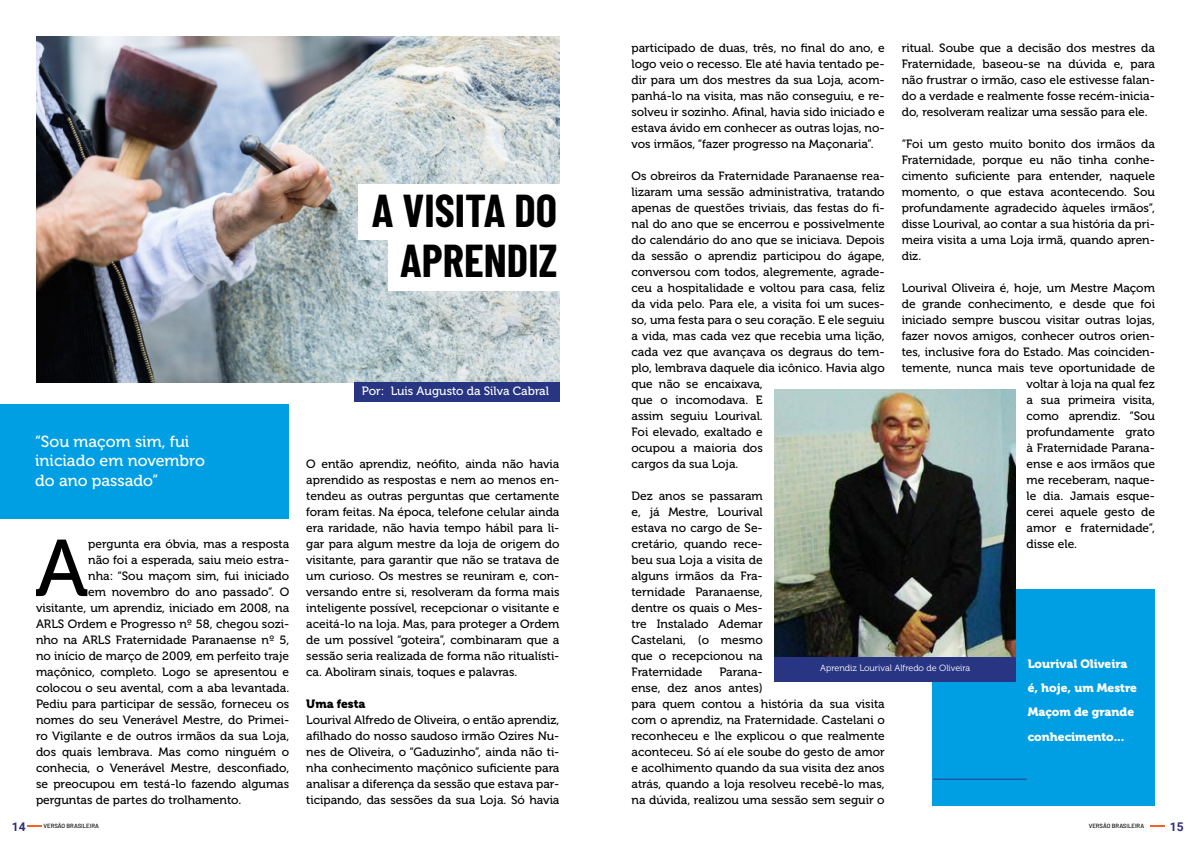
<style>
.page{position:relative;width:1191px;height:842px;background:#fff}
.page>*{position:absolute;margin:0;border:0;box-sizing:border-box;transform-origin:0 0}
.t1{font:80px "Museo 500";color:#000}
.t2{font:700 45px/50px "Barlow Condensed";color:#000;text-align:right}
.t3{font:16px/19.2px "Museo 500";color:#fff}
.t4{font:12px/16px "Museo 500";color:#000;text-align:justify}
.t5{font:12px/24.4px "Museo 900";color:#fff}
.t6{font:12px "Museo 500";color:#fff}
.t7{font:12px "Museo 900";color:#000}
.t8{font:700 12px "Roboto";color:#2e2c7e}
.t9{font:9px "Museo 300";color:#fff}
.t10{font:500 6px "Barlow";color:#000}
</style>
<div class="page">
<svg style="left:27px;top:826px;width:14px;height:1px"></svg>
<svg style="left:1150px;top:826px;width:14px;height:1px"></svg>
<div style="left:933px;top:590px;width:222px;height:216px;background:#009fe3"></div>
<img style="left:774px;top:390px;width:241px;height:292px">
<hr style="left:933px;top:779px;width:93px;height:1px;background:#283583">
<div style="left:0;top:404px;width:289px;height:115px;background:#009fe3"></div>
<img style="left:36px;top:36px;width:523px;height:346px">
<div style="left:358px;top:184px;width:202px;height:55px;background:#fff"></div>
<div style="left:388px;top:232px;width:172px;height:59px;background:#fff"></div>
<div style="left:354px;top:382px;width:205px;height:19px;background:#283583"></div>
<div style="left:774px;top:657px;width:241px;height:24px;background:#283583"></div>
<h2 class="t2" style="left:372px;top:183px;width:187px">A VISITA DO<br>APRENDIZ</h2>
<h3 class="t3" style="left:35px;top:432px;width:171px">“Sou maçom sim, fui iniciado em novembro do ano passado”</h3>
<h1 class="t1" style="left:35px;top:525px;width:55px">A</h1>
<p class="t4" style="left:88px;top:536px;width:202px">pergunta era óbvia, mas a resposta</p>
<p class="t4" style="left:88px;top:552px;width:202px">não foi a esperada, saiu meio estra-</p>
<p class="t4" style="left:88px;top:568px;width:202px">nha: “Sou maçom sim, fui iniciado</p>
<p class="t4" style="left:88px;top:584px;width:202px">em novembro do ano passado”. O</p>
<p class="t4" style="left:36px;top:600px;width:255px">visitante, um aprendiz, iniciado em 2008, na</p>
<p class="t4" style="left:36px;top:616px;width:255px">ARLS Ordem e Progresso nº 58, chegou sozi-</p>
<p class="t4" style="left:36px;top:632px;width:255px">nho na ARLS Fraternidade Paranaense nº 5,</p>
<p class="t4" style="left:36px;top:648px;width:255px">no início de março de 2009, em perfeito traje</p>
<p class="t4" style="left:36px;top:664px;width:255px">maçônico, completo. Logo se apresentou e</p>
<p class="t4" style="left:36px;top:680px;width:255px">colocou o seu avental, com a aba levantada.</p>
<p class="t4" style="left:36px;top:696px;width:255px">Pediu para participar de sessão, forneceu os</p>
<p class="t4" style="left:36px;top:712px;width:255px">nomes do seu Venerável Mestre, do Primei-</p>
<p class="t4" style="left:36px;top:728px;width:255px">ro Vigilante e de outros irmãos da sua Loja,</p>
<p class="t4" style="left:36px;top:744px;width:255px">dos quais lembrava. Mas como ninguém o</p>
<p class="t4" style="left:36px;top:760px;width:255px">conhecia, o Venerável Mestre, desconfiado,</p>
<p class="t4" style="left:36px;top:776px;width:255px">se preocupou em testá-lo fazendo algumas</p>
<p class="t4" style="left:36px;top:792px;width:207px">perguntas de partes do trolhamento.</p>
<p class="t6" style="left:362px;top:385px;width:189px">Por: Luis Augusto da Silva Cabral</p>
<p class="t4" style="left:306px;top:456px;width:255px">O então aprendiz, neófito, ainda não havia aprendido as respostas e nem ao menos en&shy;tendeu as outras perguntas que certamente foram feitas. Na época, telefone celular ainda era raridade, não havia tempo hábil para li&shy;gar para algum mestre da loja de origem do visitante, para garantir que não se tratava de um curioso. Os mestres se reuniram e, con&shy;versando entre si, resolveram da forma mais inteligente possível, recepcionar o visitante e aceitá-lo na loja. Mas, para proteger a Ordem de um possível “goteira”, combinaram que a sessão seria realizada de forma não ritualísti&shy;ca. Aboliram sinais, toques e palavras.</p>
<p class="t7" style="left:306px;top:697px;width:61px">Uma festa</p>
<p class="t4" style="left:306px;top:712px;width:255px">Lourival Alfredo de Oliveira, o então aprendiz, afilhado do nosso saudoso irmão Ozires Nu&shy;nes de Oliveira, o “Gaduzinho”, ainda não ti&shy;nha conhecimento maçônico suficiente para analisar a diferença da sessão que estava par&shy;ticipando, das sessões da sua Loja. Só havia</p>
<p class="t4" style="left:901px;top:40px;width:255px">ritual. Soube que a decisão dos mestres da Fraternidade, baseou-se na dúvida e, para não frustrar o irmão, caso ele estivesse falan&shy;do a verdade e realmente fosse recém-inicia&shy;do, resolveram realizar uma sessão para ele.</p>
<p class="t4" style="left:901px;top:136px;width:255px">“Foi um gesto muito bonito dos irmãos da Fraternidade, porque eu não tinha conhe&shy;cimento suficiente para entender, naquele momento, o que estava acontecendo. Sou profundamente agradecido àqueles irmãos”, disse Lourival, ao contar a sua história da pri&shy;meira visita a uma Loja irmã, quando apren&shy;diz.</p>
<p class="t4" style="left:901px;top:280px;width:255px">Lourival Oliveira é, hoje, um Mestre Maçom</p>
<p class="t4" style="left:901px;top:296px;width:255px">de grande conhecimento, e desde que foi</p>
<p class="t4" style="left:901px;top:312px;width:255px">iniciado sempre buscou visitar outras lojas,</p>
<p class="t4" style="left:901px;top:328px;width:255px">fazer novos amigos, conhecer outros orien-</p>
<p class="t4" style="left:901px;top:344px;width:255px">tes, inclusive fora do Estado. Mas coinciden-</p>
<p class="t4" style="left:901px;top:360px;width:255px">temente, nunca mais teve oportunidade de</p>
<p class="t4" style="left:1026px;top:376px;width:130px">voltar à loja na qual fez</p>
<p class="t4" style="left:1026px;top:392px;width:130px">a sua primeira visita,</p>
<p class="t4" style="left:1026px;top:408px;width:130px">como aprendiz. “Sou</p>
<p class="t4" style="left:1026px;top:424px;width:130px">profundamente grato</p>
<p class="t4" style="left:1026px;top:440px;width:130px">à Fraternidade Parana-</p>
<p class="t4" style="left:1026px;top:456px;width:130px">ense e aos irmãos que</p>
<p class="t4" style="left:1026px;top:472px;width:130px">me receberam, naque-</p>
<p class="t4" style="left:1026px;top:488px;width:130px">le dia. Jamais esque-</p>
<p class="t4" style="left:1026px;top:504px;width:130px">cerei aquele gesto de</p>
<p class="t4" style="left:1026px;top:520px;width:130px">amor e fraternidade”,</p>
<p class="t4" style="left:1026px;top:536px;width:52px">disse ele.</p>
<p class="t4" style="left:631px;top:40px;width:255px">participado de duas, três, no final do ano, e logo veio o recesso. Ele até havia tentado pe&shy;dir para um dos mestres da sua Loja, acom&shy;panhá-lo na visita, mas não conseguiu, e re&shy;solveu ir sozinho. Afinal, havia sido iniciado e estava ávido em conhecer as outras lojas, no&shy;vos irmãos, “fazer progresso na Maçonaria”.</p>
<p class="t4" style="left:631px;top:168px;width:255px;text-align:left">Os obreiros da Fraternidade Paranaense rea&shy;lizaram uma sessão administrativa, tratando apenas de questões triviais, das festas do fi&shy;nal do ano que se encerrou e possivelmente do calendário do ano que se iniciava. Depois da sessão o aprendiz participou do ágape, conversou com todos, alegremente, agrade&shy;ceu a hospitalidade e voltou para casa, feliz da vida pelo. Para ele, a visita foi um suces&shy;so, uma festa para o seu coração. E ele seguiu a vida, mas cada vez que recebia uma lição, cada vez que avançava os degraus do tem&shy;plo, lembrava daquele dia icônico. Havia algo que não se encaixava,<br>que o incomodava. E<br>assim seguiu Lourival.<br>Foi elevado, exaltado e<br>ocupou a maioria dos<br>cargos da sua Loja.</p>
<p class="t4" style="left:631px;top:488px;width:133px">Dez anos se passaram e, já Mestre, Lourival estava no cargo de Se&shy;cretário, quando rece&shy;beu sua Loja a visita de alguns irmãos da Fra&shy;ternidade Paranaense, dentre os quais o Mes&shy;tre Instalado Ademar Castelani, (o mesmo que o recepcionou na Fraternidade</p>
<p class="t4" style="left:631px;top:664px;width:255px;text-align:left;text-indent:88px">Parana-<br>ense, dez anos antes)<br>para quem contou a história da sua visita com o aprendiz, na Fraternidade. Castelani o reconheceu e lhe explicou o que realmente aconteceu. Só aí ele soube do gesto de amor e acolhimento quando da sua visita dez anos atrás, quando a loja resolveu recebê-lo mas, na dúvida, realizou uma sessão sem seguir o</p>
<p class="t5" style="left:1027px;top:651px;width:111px">Lourival Oliveira é, hoje, um Mestre<br>Maçom de grande conhecimento...</p>
<p class="t9" style="left:820px;top:663px;width:152px">Aprendiz Lourival Alfredo de Oliveira</p>
<p class="t8" style="left:12px;top:818px;width:15px">14</p>
<p class="t10" style="left:44px;top:822px;width:57px">VERSÃO BRASILEIRA</p>
<p class="t10" style="left:1088px;top:822px;width:57px">VERSÃO BRASILEIRA</p>
<p class="t8" style="left:1170px;top:818px;width:15px">15</p>
</div>
